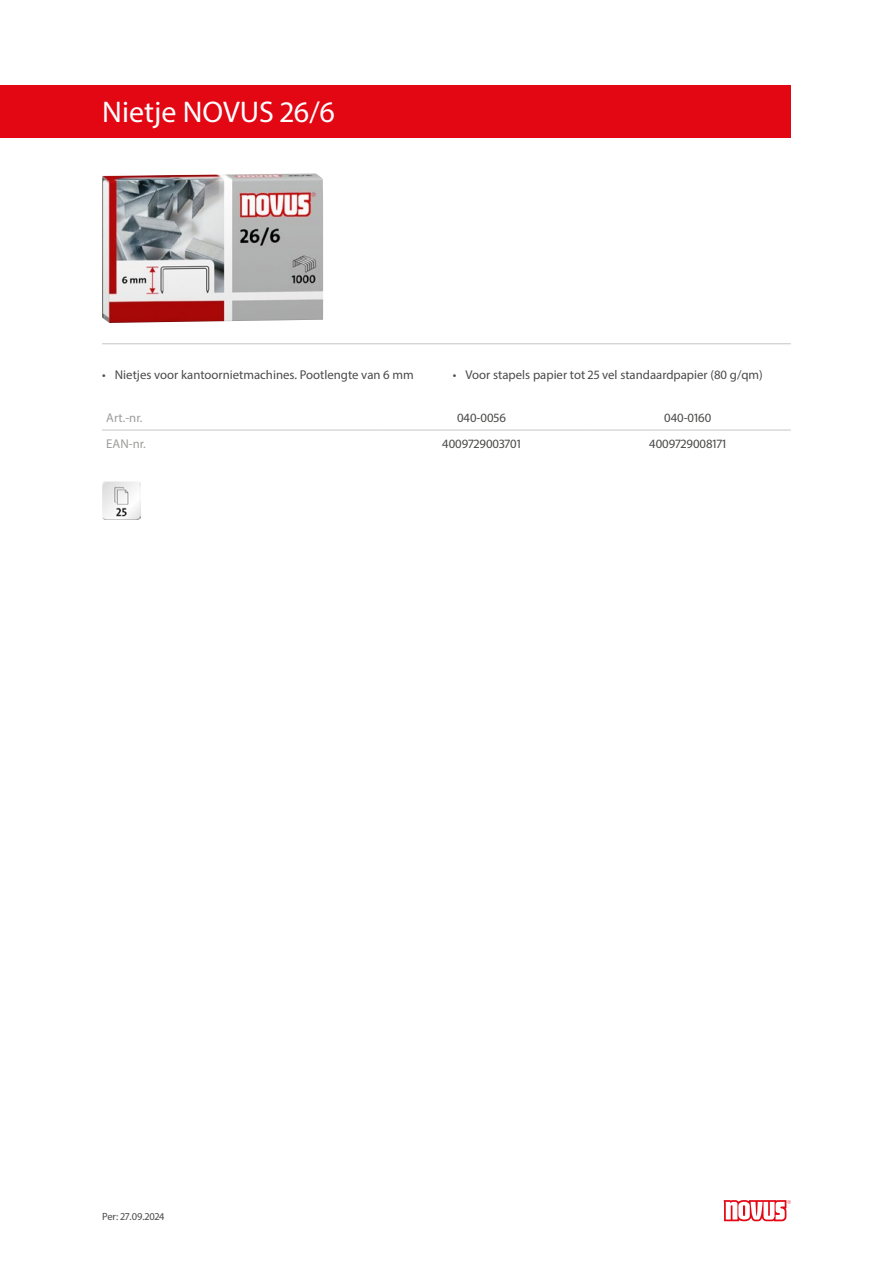
<style>
.page{position:relative;width:893px;height:1263px;background:#fff}
.page>*{position:absolute;margin:0;border:0;box-sizing:border-box;transform-origin:0 0}
.Produktname{font:30px "Myriad Pro";color:#fff}
.Produkttabelle_Zentr{font:12.75px "Myriad Pro";color:#4a4a49}
.Produkttabelle_Links{font:12.75px "Myriad Pro";color:#9d9d9c}
.t1{font:10.5px "Myriad Pro";color:#4a4a49}
</style>
<div class="page">
<img style="left:102px;top:173px;width:221px;height:150px">
<hr style="left:102px;top:343px;width:689px;height:1px;background:#c6c6c6">
<img style="left:102px;top:481px;width:38px;height:38px">
<svg style="left:724px;top:1200px;width:67px;height:21px"></svg>
<div style="left:0;top:85px;width:791px;height:53px;background:#e30613"></div>
<hr style="left:102px;top:430px;width:276px;height:1px;background:#c6c6c6">
<hr style="left:378px;top:430px;width:207px;height:1px;background:#c6c6c6">
<hr style="left:585px;top:430px;width:206px;height:1px;background:#c6c6c6">
<p class="Produktname" style="left:102px;top:94px;width:235px">Nietje NOVUS 26/6</p>
<p class="Produkttabelle_Zentr" style="left:102px;top:367px;width:313px">• Nietjes voor kantoornietmachines. Pootlengte van 6 mm</p>
<p class="Produkttabelle_Zentr" style="left:453px;top:367px;width:311px">• Voor stapels papier tot 25 vel standaardpapier (80 g/qm)</p>
<p class="Produkttabelle_Links" style="left:106px;top:410px;width:38px">Art.-nr.</p>
<p class="Produkttabelle_Zentr" style="left:457px;top:410px;width:50px">040-0056</p>
<p class="Produkttabelle_Zentr" style="left:664px;top:410px;width:49px">040-0160</p>
<p class="Produkttabelle_Links" style="left:106px;top:435px;width:41px">EAN-nr.</p>
<p class="Produkttabelle_Zentr" style="left:442px;top:435px;width:80px">4009729003701</p>
<p class="Produkttabelle_Zentr" style="left:649px;top:435px;width:79px">4009729008171</p>
<p class="t1" style="left:102px;top:1210px;width:64px">Per: 27.09.2024</p>
</div>
